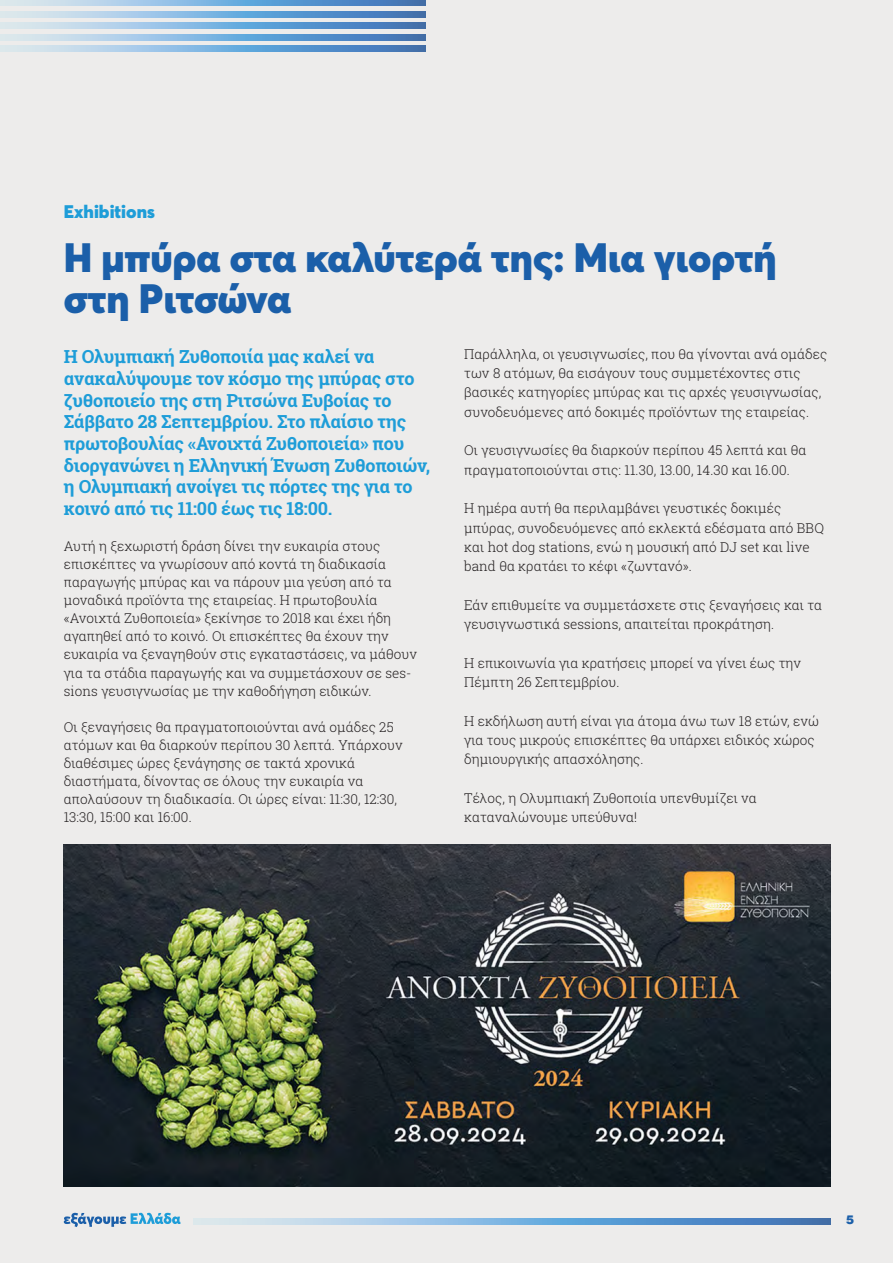
<style>
.page{position:relative;width:893px;height:1263px;background:#edeceb}
.page>*{position:absolute;margin:0;border:0;box-sizing:border-box;transform-origin:0 0}
.t1{font:900 40.5px/40.5px "Averta";color:#1b5fa9}
.t2{font:700 18px/21.6px "Roboto Slab";letter-spacing:-.01em;color:#1e9dd8}
.t3{font:900 18px "Averta";color:#1e9dd8}
.t4{font:300 13.5px/18px "Roboto Slab";letter-spacing:.005em;color:#231f20}
.t5{font:900 12px "UB Helvetica";color:#1b5fa9}
</style>
<div class="page">
<svg style="left:0;top:0;width:426px;height:6px;background:#83b0d9"></svg>
<svg style="left:0;top:23px;width:426px;height:6px;background:#83b0d9"></svg>
<svg style="left:0;top:46px;width:426px;height:5px;background:#83b0d9"></svg>
<svg style="left:0;top:11px;width:426px;height:6px;background:#83b0d9"></svg>
<svg style="left:0;top:34px;width:426px;height:6px;background:#83b0d9"></svg>
<svg style="left:64px;top:1213px;width:117px;height:14px"></svg>
<svg style="left:194px;top:1219px;width:637px;height:5px;background:#83b0d9"></svg>
<img style="left:64px;top:844px;width:767px;height:342px">
<h2 class="t3" style="left:64px;top:200px;width:93px">Exhibitions</h2>
<h1 class="t1" style="left:64px;top:237px;width:714px">Η μπύρα στα καλύτερά της: Μια γιορτή στη Ριτσώνα</h1>
<p class="t2" style="left:64px;top:346px;width:368px">Η Ολυμπιακή Ζυθοποιία μας καλεί να ανακαλύψουμε τον κόσμο της μπύρας στο ζυθοποιείο της στη Ριτσώνα Ευβοίας το Σάββατο 28 Σεπτεμβρίου. Στο πλαίσιο της πρωτοβουλίας «Ανοιχτά Ζυθοποιεία» που διοργανώνει η Ελληνική Ένωση Ζυθοποιών, η Ολυμπιακή ανοίγει τις πόρτες της για το κοινό από τις 11:00 έως τις 18:00.</p>
<p class="t4" style="left:64px;top:537px;width:355px">Αυτή η ξεχωριστή δράση δίνει την ευκαιρία στους επισκέπτες να γνωρίσουν από κοντά τη διαδικασία παραγωγής μπύρας και να πάρουν μια γεύση από τα μοναδικά προϊόντα της εταιρείας. Η πρωτοβουλία «Ανοιχτά Ζυθοποιεία» ξεκίνησε το 2018 και έχει ήδη αγαπηθεί από το κοινό. Οι επισκέπτες θα έχουν την ευκαιρία να ξεναγηθούν στις εγκαταστάσεις, να μάθουν για τα στάδια παραγωγής και να συμμετάσχουν σε ses&shy;sions γευσιγνωσίας με την καθοδήγηση ειδικών.</p>
<p class="t4" style="left:64px;top:717px;width:340px">Οι ξεναγήσεις θα πραγματοποιούνται ανά ομάδες 25 ατόμων και θα διαρκούν περίπου 30 λεπτά. Υπάρχουν διαθέσιμες ώρες ξενάγησης σε τακτά χρονικά διαστήματα, δίνοντας σε όλους την ευκαιρία να απολαύσουν τη διαδικασία. Οι ώρες είναι: 11:30, 12:30, 13:30, 15:00 και 16:00.</p>
<p class="t4" style="left:464px;top:344px;width:364px;line-height:19.4px">Παράλληλα, οι γευσιγνωσίες, που θα γίνονται ανά ομάδες των 8 ατόμων, θα εισάγουν τους συμμετέχοντες στις βασικές κατηγορίες μπύρας και τις αρχές γευσιγνωσίας, συνοδευόμενες από δοκιμές προϊόντων της εταιρείας.</p>
<p class="t4" style="left:464px;top:440px;width:344px;line-height:19.4px">Οι γευσιγνωσίες θα διαρκούν περίπου 45 λεπτά και θα πραγματοποιούνται στις: 11.30, 13.00, 14.30 και 16.00.</p>
<p class="t4" style="left:464px;top:498px;width:361px;line-height:19.4px">Η ημέρα αυτή θα περιλαμβάνει γευστικές δοκιμές μπύρας, συνοδευόμενες από εκλεκτά εδέσματα από BBQ και hot dog stations, ενώ η μουσική από DJ set και live band θα κρατάει το κέφι «ζωντανό».</p>
<p class="t4" style="left:464px;top:595px;width:359px;line-height:19.4px">Εάν επιθυμείτε να συμμετάσχετε στις ξεναγήσεις και τα γευσιγνωστικά sessions, απαιτείται προκράτηση.</p>
<p class="t4" style="left:464px;top:653px;width:338px;line-height:19.4px">Η επικοινωνία για κρατήσεις μπορεί να γίνει έως την<br>Πέμπτη 26 Σεπτεμβρίου.</p>
<p class="t4" style="left:464px;top:711px;width:356px;line-height:19.4px">Η εκδήλωση αυτή είναι για άτομα άνω των 18 ετών, ενώ για τους μικρούς επισκέπτες θα υπάρχει ειδικός χώρος δημιουργικής απασχόλησης.</p>
<p class="t4" style="left:464px;top:788px;width:294px;line-height:19.4px">Τέλος, η Ολυμπιακή Ζυθοποιία υπενθυμίζει να καταναλώνουμε υπεύθυνα!</p>
<p class="t5" style="left:846px;top:1212px;width:10px">5</p>
</div>
